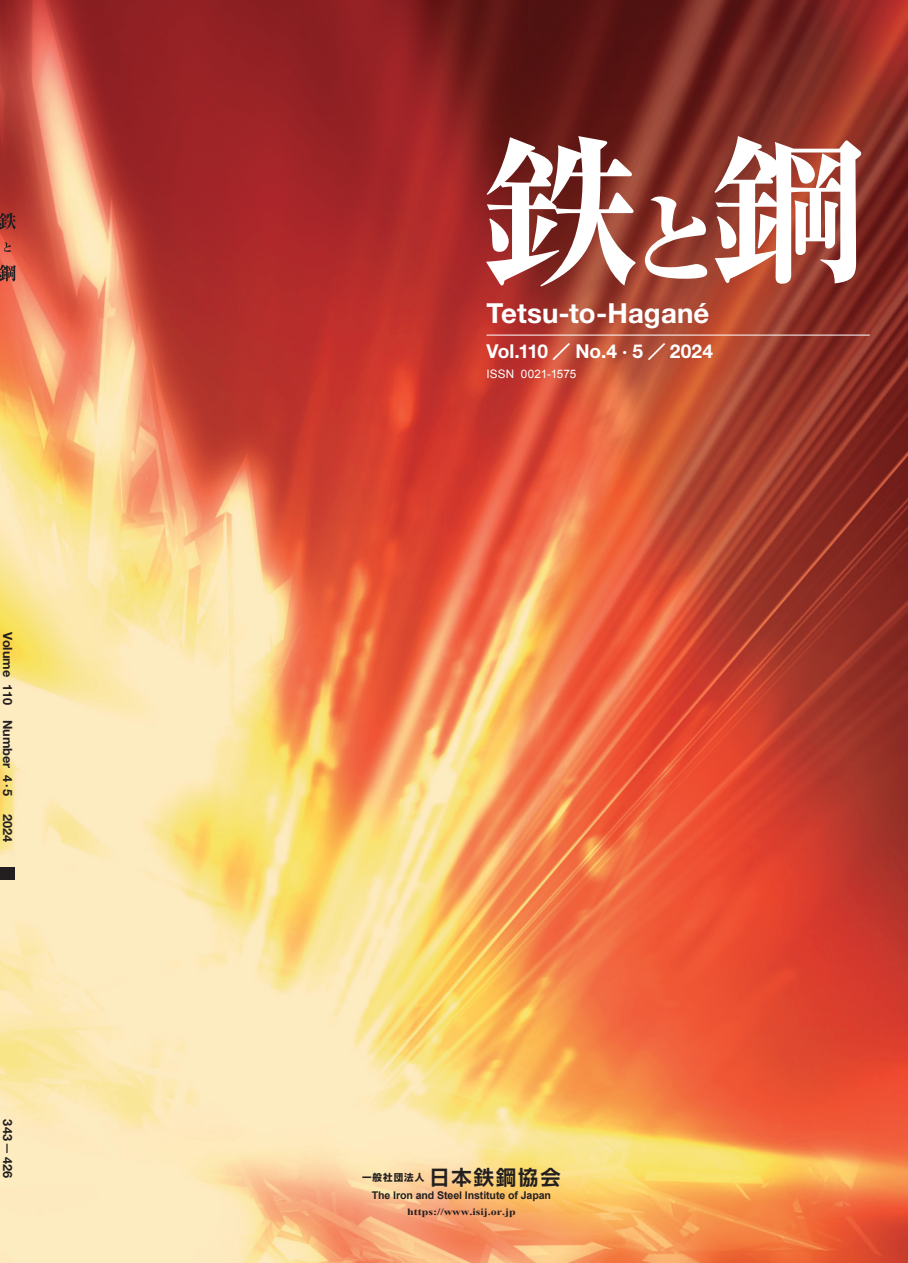
<style>
.page{position:relative;width:908px;height:1263px;background:#fff}
.page>*{position:absolute;margin:0;border:0;box-sizing:border-box;transform-origin:0 0}
.t1{font:700 27.6px "Helvetica Neue LT Std";letter-spacing:.005em;color:#fff}
.t2{font:700 19.2px "Helvetica Neue LT Std";letter-spacing:.005em;color:#fff}
.t3{font:700 12.75px "Helvetica Neue LT Std";color:#231f20}
.t4{font:11.7px "Arial";letter-spacing:.015em;color:#fff}
.t5{font:700 10.65px "Arial";letter-spacing:-.01em;color:#231f20}
.t6{font:700 9.6px "Times New Roman";color:#231f20;scale:1.25 1}
.t7{font:700 9.6px "Shin Go Pr 6 N";letter-spacing:.1em;color:#231f20}
.s1{font-family:"Futo Go B101 Pr 6 N"}
.s2{font-family:"Axis Std";font-weight:500}
.s3{font-family:"Shin Go Pr 6 N De";font-size:20.25px}
</style>
<div class="page">
<img style="left:0;top:0;width:908px;height:1263px">
<svg style="left:4px;top:242px;width:7px;height:10px"></svg>
<svg style="left:0;top:213px;width:16px;height:17px"></svg>
<svg style="left:0;top:265px;width:16px;height:16px"></svg>
<svg style="left:645px;top:196px;width:62px;height:83px"></svg>
<svg style="left:486px;top:136px;width:149px;height:150px"></svg>
<svg style="left:714px;top:136px;width:147px;height:148px"></svg>
<hr style="left:486px;top:335px;width:384px;height:1px;background:#fff">
<div style="left:0;top:867px;width:15px;height:13px;background:#231f20"></div>
<p class="t3" style="left:16px;top:631px;width:166px;rotate:90deg">Volume 110 Number 4∙5</p>
<p class="t3" style="left:16px;top:814px;width:30px;rotate:90deg">2024</p>
<p class="t3" style="left:16px;top:1119px;width:60px;rotate:90deg">343<span class="s1">−</span>426</p>
<p class="t1" style="left:486px;top:296px;width:224px">Tetsu-to-Hagané</p>
<p class="t2" style="left:486px;top:339px;width:228px">Vol.110 <span class="s2">／</span> No.4 ∙ 5 <span class="s2">／</span> 2024</p>
<p class="t4" style="left:486px;top:366px;width:91px">ISSN 0021-1575</p>
<p class="t7" style="left:362px;top:1170px;width:200px">一般社団法人 <span class="s3">日本鉄鋼協会</span></p>
<p class="t5" style="left:372px;top:1188px;width:181px">The Iron and Steel Institute of Japan</p>
<p class="t6" style="left:407px;top:1205px;width:88px">https://www.isij.or.jp</p>
</div>
